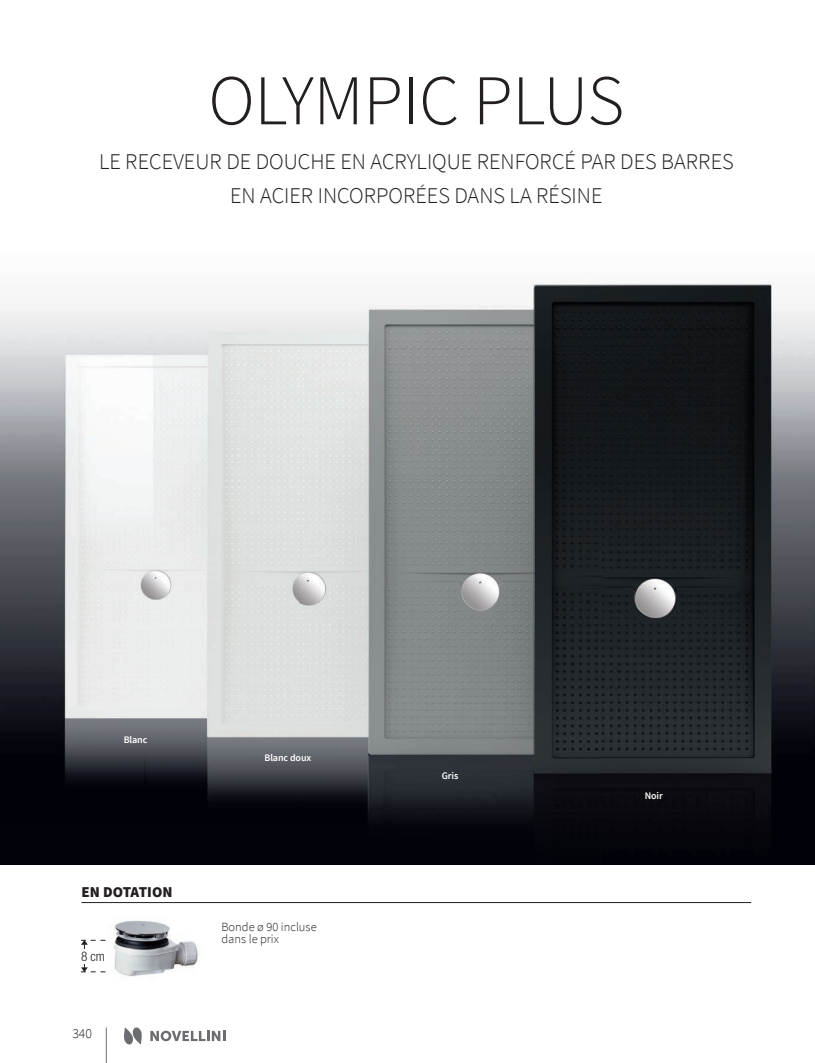
<style>
.page{position:relative;width:815px;height:1063px;background:#fff}
.page>*{position:absolute;margin:0;border:0;box-sizing:border-box;transform-origin:0 0}
.t1{font:300 71.25px "Source Sans Pro";color:#231f20}
.t2{font:300 22.5px/33.8px "Source Sans Pro";color:#231f20;text-align:center}
.t3{font:900 15px "Source Sans Pro";color:#231f20}
.t4{font:300 13.75px "Source Sans Pro";color:#231f20}
.t5{font:300 condensed 13.25px "Helvetica Neue LT Std";color:#231f20}
.t6{font:300 12.5px/12.5px "Source Sans Pro";color:#231f20}
.t7{font:600 10px "Source Sans Pro";letter-spacing:-.01em;color:#fff}
</style>
<div class="page">
<hr style="left:81px;top:902px;width:670px;height:1px;background:#231f20">
<svg style="left:81px;top:940px;width:25px;height:32px"></svg>
<div style="left:81px;top:949px;width:29px;height:14px;background:#fff"></div>
<img style="left:113px;top:920px;width:86px;height:57px">
<img style="left:0;top:281px;width:815px;height:584px">
<hr style="left:106px;top:1028px;width:1px;height:35px;background:#6c6d70">
<svg style="left:150px;top:1031px;width:75px;height:10px"></svg>
<svg style="left:124px;top:1027px;width:18px;height:18px"></svg>
<h1 class="t1" style="left:209px;top:57px;width:417px">OLYMPIC PLUS</h1>
<p class="t2" style="left:99px;top:145px;width:636px">LE RECEVEUR DE DOUCHE EN ACRYLIQUE RENFORCÉ PAR DES BARRES<br>EN ACIER INCORPORÉES DANS LA RÉSINE</p>
<p class="t7" style="left:124px;top:733px;width:25px">Blanc</p>
<p class="t3" style="left:81px;top:882px;width:92px">EN DOTATION</p>
<p class="t5" style="left:81px;top:949px;width:26px">8 cm</p>
<p class="t4" style="left:72px;top:1025px;width:21px">340</p>
<p class="t7" style="left:265px;top:752px;width:48px">Blanc doux</p>
<p class="t6" style="left:221px;top:920px;width:97px">Bonde ø 90 incluse dans le prix</p>
<p class="t7" style="left:442px;top:769px;width:18px">Gris</p>
<p class="t7" style="left:645px;top:789px;width:20px">Noir</p>
</div>
